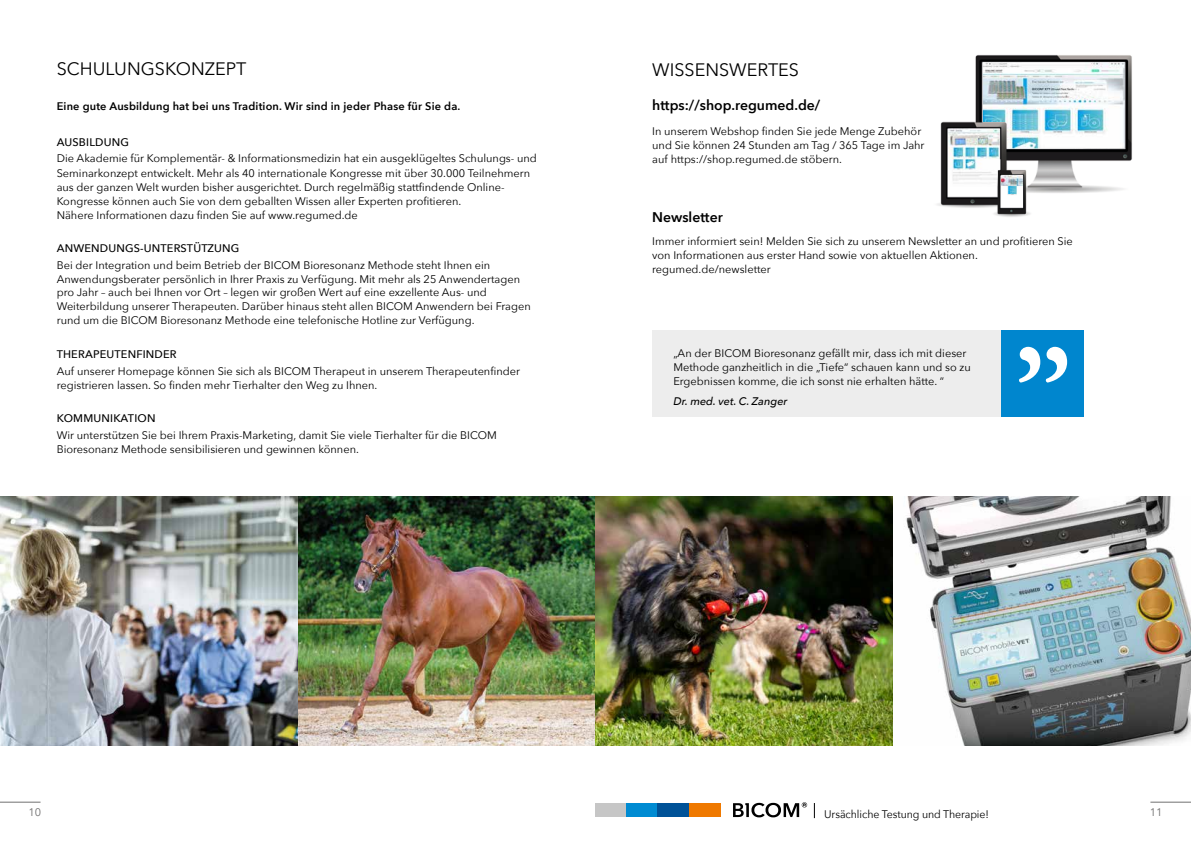
<style>
.page{position:relative;width:1191px;height:842px;background:#fff}
.page>*{position:absolute;margin:0;border:0;box-sizing:border-box;transform-origin:0 0}
.t1{font:18px "Avenir Next";color:#000}
.t2{font:600 14px "Avenir Next";color:#000}
.t3{font:11px/14px "Avenir Next";color:#000}
.t4{font:600 11px "Avenir Next";letter-spacing:.015em;color:#000}
.t5{font:500 11px "Avenir Next";letter-spacing:.015em;color:#000}
.t6{font:11px "Avenir Next";color:#000;scale:.96 1}
.t7{font:italic 500 11px "Avenir Next";color:#000}
.t8{font:11px "Avenir Next";color:#706f6f}
</style>
<div class="page">
<img style="left:937px;top:55px;width:195px;height:162px">
<img style="left:983px;top:62px;width:141px;height:87px">
<img style="left:948px;top:129px;width:52px;height:30px">
<img style="left:948px;top:159px;width:52px;height:27px">
<svg style="left:1007px;top:186px;width:10px;height:19px"></svg>
<img style="left:1001px;top:175px;width:22px;height:11px">
<img style="left:0;top:496px;width:1191px;height:250px">
<img style="left:595px;top:496px;width:299px;height:250px">
<hr style="left:1150px;top:802px;width:41px;height:1px;background:#706f6f">
<div style="left:652px;top:330px;width:431px;height:87px;background:#ededed"></div>
<div style="left:1001px;top:330px;width:82px;height:87px;background:#0086ce"></div>
<svg style="left:1019px;top:347px;width:48px;height:36px"></svg>
<hr style="left:0;top:802px;width:41px;height:1px;background:#706f6f">
<svg style="left:733px;top:802px;width:74px;height:15px"></svg>
<svg style="left:814px;top:803px;width:1px;height:15px"></svg>
<div style="left:595px;top:803px;width:31px;height:14px;background:#c6c6c6"></div>
<div style="left:626px;top:803px;width:32px;height:14px;background:#008bd2"></div>
<div style="left:658px;top:803px;width:31px;height:14px;background:#005297"></div>
<div style="left:689px;top:803px;width:31px;height:14px;background:#ef7900"></div>
<h1 class="t1" style="left:57px;top:53px;width:191px">SCHULUNGSKONZEPT</h1>
<h1 class="t1" style="left:652px;top:54px;width:148px">WISSENSWERTES</h1>
<p class="t4" style="left:57px;top:97px;width:405px">Eine gute Ausbildung hat bei uns Tradition. Wir sind in jeder Phase für Sie da.</p>
<p class="t5" style="left:57px;top:132px;width:74px">AUSBILDUNG</p>
<p class="t3" style="left:57px;top:151px;width:482px">Die Akademie für Komplementär- &amp; Informationsmedizin hat ein ausgeklügeltes Schulungs- und Seminarkonzept entwickelt. Mehr als 40 internationale Kongresse mit über 30.000 Teilnehmern aus der ganzen Welt wurden bisher ausgerichtet. Durch regelmäßig stattfindende Online-Kongresse können auch Sie von dem geballten Wissen aller Experten profitieren.<br>Nähere Informationen dazu finden Sie auf www.regumed.de</p>
<p class="t5" style="left:57px;top:239px;width:184px">ANWENDUNGS-UNTERSTÜTZUNG</p>
<p class="t3" style="left:57px;top:258px;width:475px">Bei der Integration und beim Betrieb der BICOM Bioresonanz Methode steht Ihnen ein Anwendungsberater persönlich in Ihrer Praxis zu Verfügung. Mit mehr als 25 Anwendertagen pro Jahr – auch bei Ihnen vor Ort – legen wir großen Wert auf eine exzellente Aus- und Weiterbildung unserer Therapeuten. Darüber hinaus steht allen BICOM Anwendern bei Fragen rund um die BICOM Bioresonanz Methode eine telefonische Hotline zur Verfügung.</p>
<p class="t5" style="left:57px;top:345px;width:121px">THERAPEUTENFINDER</p>
<p class="t3" style="left:57px;top:363px;width:465px">Auf unserer Homepage können Sie sich als BICOM Therapeut in unserem Therapeutenfinder registrieren lassen. So finden mehr Tierhalter den Weg zu Ihnen.</p>
<p class="t5" style="left:57px;top:409px;width:100px">KOMMUNIKATION</p>
<p class="t3" style="left:57px;top:428px;width:442px">Wir unterstützen Sie bei Ihrem Praxis-Marketing, damit Sie viele Tierhalter für die BICOM<br>Bioresonanz Methode sensibilisieren und gewinnen können.</p>
<p class="t2" style="left:652px;top:93px;width:170px">https://shop.regumed.de/</p>
<p class="t3" style="left:652px;top:124px;width:274px">In unserem Webshop finden Sie jede Menge Zubehör und Sie können 24 Stunden am Tag / 365 Tage im Jahr auf https://shop.regumed.de stöbern.</p>
<p class="t2" style="left:652px;top:205px;width:72px">Newsletter</p>
<p class="t3" style="left:652px;top:234px;width:422px">Immer informiert sein! Melden Sie sich zu unserem Newsletter an und profitieren Sie von Informationen aus erster Hand sowie von aktuellen Aktionen. regumed.de/newsletter</p>
<p class="t3" style="left:673px;top:346px;width:299px">„An der BICOM Bioresonanz gefällt mir, dass ich mit dieser<br>Methode ganzheitlich in die „Tiefe“ schauen kann und so zu<br>Ergebnissen komme, die ich sonst nie erhalten hätte. “</p>
<p class="t7" style="left:673px;top:392px;width:116px">Dr. med. vet. C. Zanger</p>
<p class="t8" style="left:28px;top:803px;width:14px">10</p>
<p class="t6" style="left:824px;top:804px;width:173px">Ursächliche Testung und Therapie!</p>
<p class="t8" style="left:1149px;top:803px;width:14px">11</p>
</div>
